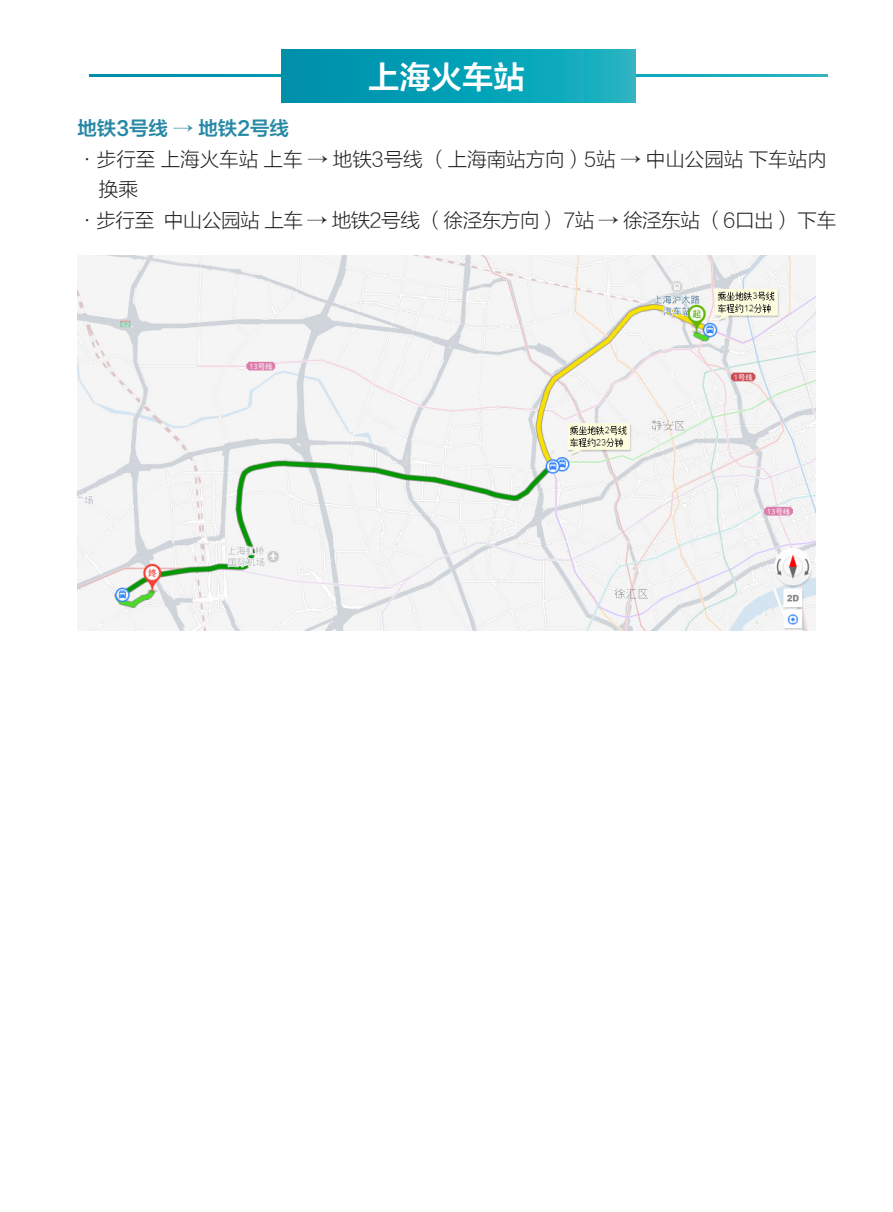
<style>
.page{position:relative;width:893px;height:1212px;background:#fff}
.page>*{position:absolute;margin:0;border:0;box-sizing:border-box;transform-origin:0 0}
.t1{font:31.35px "FZLTZCHK GBK1 0";color:#fff}
.t2{font:19.5px "Lantinghei SC Extralight";color:#231f20}
.t3{font:19.5px "Lantinghei SC Extralight";letter-spacing:-.02em;color:#231f20}
.t4{font:19.5px "FZLTZCHK GBK1 0";color:#2789a5}
</style>
<div class="page">
<svg style="left:89px;top:75px;width:738px;height:2px"></svg>
<svg style="left:281px;top:49px;width:354px;height:54px;background:#08a0b6"></svg>
<img style="left:77px;top:255px;width:739px;height:376px">
<h1 class="t1" style="left:368px;top:59px;width:158px">上海火车站</h1>
<p class="t4" style="left:77px;top:118px;width:213px">地铁3号线 → 地铁2号线</p>
<p class="t2" style="left:77px;top:148px;width:751px">·步行至 上海火车站 上车 → 地铁3号线 （上海南站方向）5站 → 中山公园站 下车站内</p>
<p class="t2" style="left:99px;top:179px;width:40px">换乘</p>
<p class="t3" style="left:77px;top:209px;width:760px">·步行至 中山公园站 上车 → 地铁2号线 （徐泾东方向） 7站 → 徐泾东站 （6口出） 下车</p>
</div>
